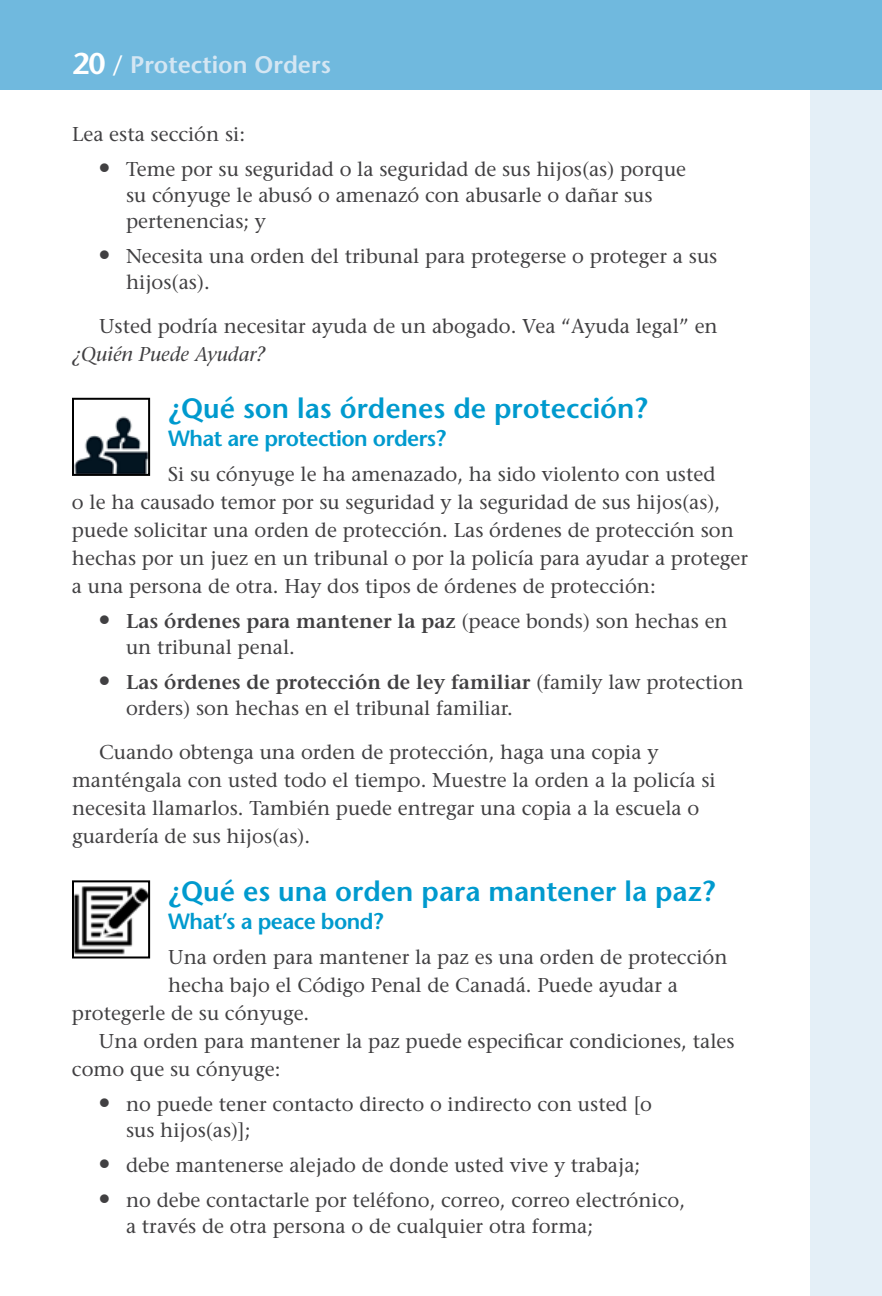
<style>
.page{position:relative;width:882px;height:1296px;background:#fff}
.page>*{position:absolute;margin:0;border:0;box-sizing:border-box;transform-origin:0 0}
.t1{font:600 28px "Stone Sans Std";color:#009ace}
.t2{font:600 24px "Stone Sans Std";color:#d4e6f3}
.t3{font:600 22px "Stone Sans Std";letter-spacing:-.025em;color:#009ace}
.t4{font:500 20px/28px "Stone Serif Std";color:#414042}
.t5{font:italic 500 20px "Stone Serif Std";color:#414042}
.s1{font-size:30px;color:#fff}
.s2{color:#fff}
.s3{font-weight:600}
</style>
<div class="page">
<div style="left:810px;top:90px;width:72px;height:1206px;background:#e4eff7"></div>
<div style="left:0;top:0;width:882px;height:90px;background:#70b9de"></div>
<img style="left:75px;top:416px;width:72px;height:57px">
<div style="left:72px;top:398px;width:78px;height:78px;border:2px solid #000"></div>
<img style="left:75px;top:886px;width:72px;height:69px">
<div style="left:72px;top:880px;width:78px;height:78px;border:2px solid #000"></div>
<p class="t2" style="left:72px;top:50px;width:260px"><span class="s1">20</span> <span class="s2">/</span> Protection Orders</p>
<p class="t4" style="left:126px;top:116px;width:562px;line-height:35px;text-indent:-54px">Lea esta sección si:<br>Teme por su seguridad o la seguridad de sus hijos(as) porque</p>
<p class="t4" style="left:126px;top:182px;width:528px;line-height:26px">su cónyuge le abusó o amenazó con abusarle o dañar sus pertenencias; y</p>
<p class="t4" style="left:126px;top:243px;width:593px;line-height:26px">Necesita una orden del tribunal para protegerse o proteger a sus hijos(as).</p>
<p class="t4" style="left:99px;top:312px;width:620px">Usted podría necesitar ayuda de un abogado. Vea “Ayuda legal” en</p>
<p class="t5" style="left:72px;top:342px;width:195px">¿Quién Puede Ayudar?</p>
<h1 class="t1" style="left:168px;top:392px;width:481px">¿Qué son las órdenes de protección?</h1>
<p class="t3" style="left:168px;top:425px;width:279px">What are protection orders?</p>
<p class="t4" style="left:72px;top:460px;width:678px;text-indent:96px">Si su cónyuge le ha amenazado, ha sido violento con usted<br>o le ha causado temor por su seguridad y la seguridad de sus hijos(as), puede solicitar una orden de protección. Las órdenes de protección son hechas por un juez en un tribunal o por la policía para ayudar a proteger a una persona de otra. Hay dos tipos de órdenes de protección:</p>
<p class="t4" style="left:126px;top:608px;width:603px;line-height:26px"><span class="s3">Las órdenes para mantener la paz</span> (peace bonds) son hechas en un tribunal penal.</p>
<p class="t4" style="left:126px;top:669px;width:619px;line-height:26px"><span class="s3">Las órdenes de protección de ley familiar</span> (family law protection orders) son hechas en el tribunal familiar.</p>
<p class="t4" style="left:72px;top:738px;width:645px;text-indent:27px">Cuando obtenga una orden de protección, haga una copia y manténgala con usted todo el tiempo. Muestre la orden a la policía si necesita llamarlos. También puede entregar una copia a la escuela o guardería de sus hijos(as).</p>
<h1 class="t1" style="left:168px;top:874px;width:548px">¿Qué es una orden para mantener la paz?</h1>
<p class="t3" style="left:168px;top:908px;width:217px">What’s a peace bond?</p>
<p class="t4" style="left:168px;top:943px;width:561px">Una orden para mantener la paz es una orden de protección</p>
<p class="t4" style="left:168px;top:971px;width:511px">hecha bajo el Código Penal de Canadá. Puede ayudar a</p>
<p class="t4" style="left:72px;top:999px;width:239px">protegerle de su cónyuge.</p>
<p class="t4" style="left:99px;top:1027px;width:637px">Una orden para mantener la paz puede especificar condiciones, tales</p>
<p class="t4" style="left:72px;top:1055px;width:210px">como que su cónyuge:</p>
<p class="t4" style="left:126px;top:1091px;width:527px;line-height:26px">no puede tener contacto directo o indirecto con usted [o sus hijos(as)];</p>
<p class="t4" style="left:126px;top:1147px;width:561px;line-height:35px">debe mantenerse alejado de donde usted vive y trabaja;<br>no debe contactarle por teléfono, correo, correo electrónico,</p>
<p class="t4" style="left:126px;top:1212px;width:469px">a través de otra persona o de cualquier otra forma;</p>
</div>
